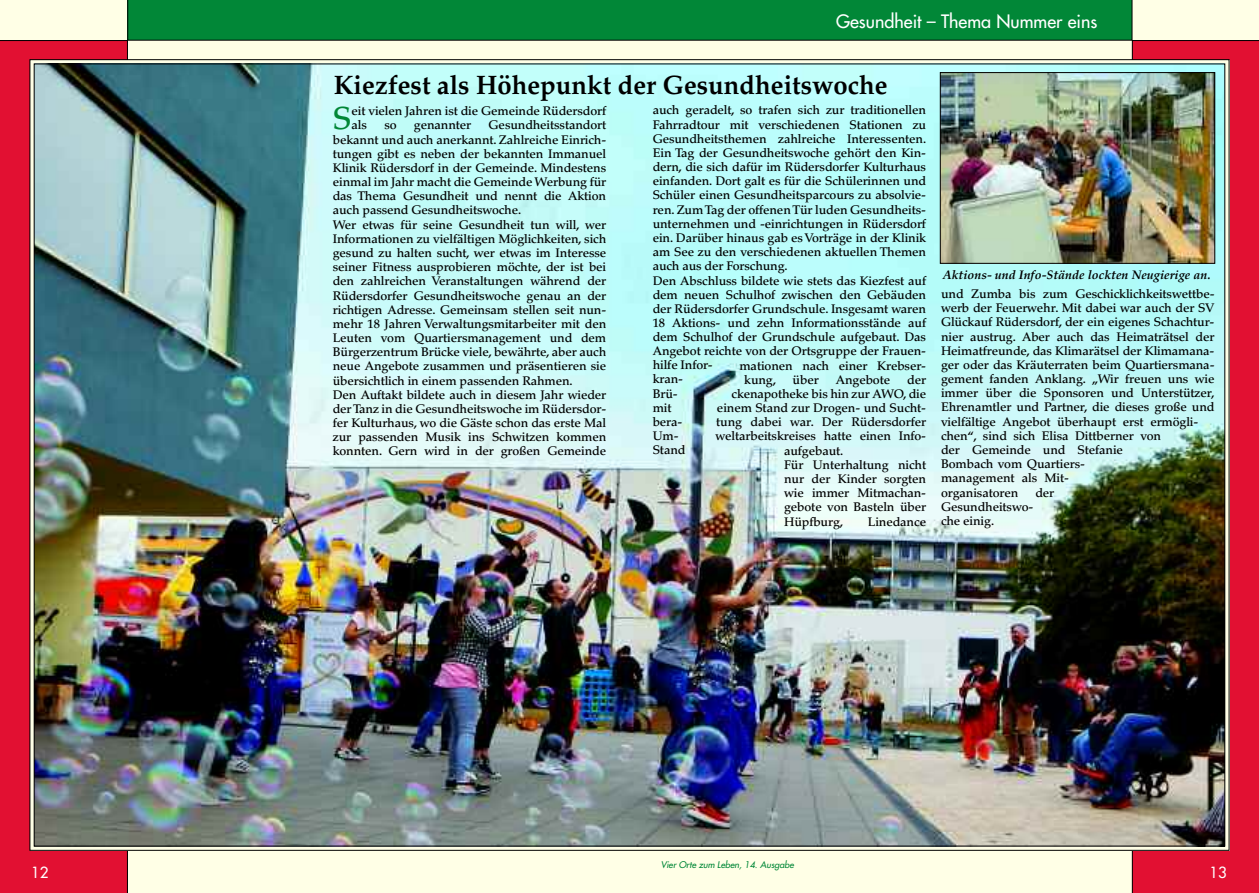
<style>
.page{position:relative;width:1259px;height:893px;background:#fff}
.page>*{position:absolute;margin:0;border:0;box-sizing:border-box;transform-origin:0 0}
.t1{font:500 31.8px "Palatino";color:#018737}
.t2{font:700 26.7px "Palatino";color:#000;scale:.96 1}
.t3{font:18px "Futura";color:#fff}
.t4{font:15px "Futura";color:#fff}
.t5{font:500 12.45px/14.1px "Palatino";letter-spacing:-.01em;color:#000}
.t6{font:italic 700 12.45px "Palatino";color:#000}
.t7{font:italic 9px "Futura";color:#018737}
</style>
<div class="page">
<div style="left:0;top:0;width:642px;height:893px;background:#ffffe6"></div>
<div style="left:617px;top:0;width:642px;height:893px;background:#ffffe6"></div>
<div style="left:128px;top:0;width:1004px;height:40px;background:#018737"></div>
<svg style="left:1132px;top:40px;width:127px;height:853px"></svg>
<svg style="left:0;top:40px;width:128px;height:853px"></svg>
<img style="left:36px;top:66px;width:1187px;height:778px">
<img style="left:942px;top:74px;width:271px;height:188px">
<div style="left:940px;top:72px;width:275px;height:192px;border:1px solid #000"></div>
<p class="t4" style="left:31px;top:866px;width:19px">12</p>
<h3 class="t3" style="left:836px;top:14px;width:263px">Gesundheit – Thema Nummer eins</h3>
<h2 class="t2" style="left:334px;top:74px;width:578px">Kiezfest als Höhepunkt der Gesundheitswoche</h2>
<h1 class="t1" style="left:333px;top:106px;width:20px">S</h1>
<p class="t5" style="left:351px;top:105px;width:256px">eit vielen Jahren ist die Gemeinde Rüdersdorf als</p>
<p class="t5" style="left:333px;top:119px;width:275px;text-indent:156px">Gesundheitsstandort bekannt und auch anerkannt. Zahlreiche Einrich&shy;tungen gibt es neben der bekannten Immanuel Klinik Rüdersdorf in der Gemeinde. Mindestens einmal im Jahr macht die Gemeinde Werbung für das Thema Gesundheit und nennt die Aktion auch passend Gesundheitswoche.<br>Wer etwas für seine Gesundheit tun will, wer Informationen zu vielfältigen Möglichkeiten, sich gesund zu halten sucht, wer etwas im Interesse seiner Fitness ausprobieren möchte, der ist bei den zahlreichen Veranstaltungen während der Rüdersdorfer Gesundheitswoche genau an der richtigen Adresse. Gemeinsam stellen seit nun&shy;mehr 18 Jahren Verwaltungsmitarbeiter mit den Leuten vom Quartiersmanagement und dem Bürgerzentrum Brücke viele, bewährte, aber auch neue Angebote zusammen und präsentieren sie übersichtlich in einem passenden Rahmen.<br>Den Auftakt bildete auch in diesem Jahr wieder der Tanz in die Gesundheitswoche im Rüdersdor&shy;fer Kulturhaus, wo die Gäste schon das erste Mal zur passenden Musik ins Schwitzen kommen konnten. Gern wird in der großen Gemeinde</p>
<p class="t5" style="left:384px;top:119px;width:14px">so</p>
<p class="t5" style="left:414px;top:119px;width:59px">genannter</p>
<p class="t5" style="left:653px;top:104px;width:275px">auch geradelt, so trafen sich zur traditionellen</p>
<p class="t5" style="left:653px;top:119px;width:275px">Fahrradtour mit verschiedenen Stationen zu</p>
<p class="t5" style="left:653px;top:133px;width:275px">Gesundheitsthemen zahlreiche Interessenten.</p>
<p class="t5" style="left:653px;top:147px;width:275px">Ein Tag der Gesundheitswoche gehört den Kin-</p>
<p class="t5" style="left:653px;top:161px;width:275px">dern, die sich dafür im Rüdersdorfer Kulturhaus</p>
<p class="t5" style="left:653px;top:175px;width:275px">einfanden. Dort galt es für die Schülerinnen und</p>
<p class="t5" style="left:653px;top:190px;width:275px">Schüler einen Gesundheitsparcours zu absolvie-</p>
<p class="t5" style="left:653px;top:204px;width:275px">ren. Zum Tag der offenen Tür luden Gesundheits-</p>
<p class="t5" style="left:653px;top:218px;width:275px">unternehmen und -einrichtungen in Rüdersdorf</p>
<p class="t5" style="left:653px;top:232px;width:275px">ein. Darüber hinaus gab es Vorträge in der Klinik</p>
<p class="t5" style="left:653px;top:246px;width:275px">am See zu den verschiedenen aktuellen Themen</p>
<p class="t5" style="left:653px;top:260px;width:136px">auch aus der Forschung.</p>
<p class="t5" style="left:653px;top:275px;width:275px">Den Abschluss bildete wie stets das Kiezfest auf</p>
<p class="t5" style="left:653px;top:289px;width:275px">dem neuen Schulhof zwischen den Gebäuden</p>
<p class="t5" style="left:653px;top:303px;width:275px">der Rüdersdorfer Grundschule. Insgesamt waren</p>
<p class="t5" style="left:653px;top:317px;width:275px">18 Aktions- und zehn Informationsstände auf</p>
<p class="t5" style="left:653px;top:331px;width:275px">dem Schulhof der Grundschule aufgebaut. Das</p>
<p class="t5" style="left:653px;top:345px;width:275px">Angebot reichte von der Ortsgruppe der Frauen-</p>
<p class="t5" style="left:739px;top:360px;width:188px">mationen nach einer Krebser-</p>
<p class="t5" style="left:744px;top:374px;width:33px">kung,</p>
<p class="t5" style="left:792px;top:374px;width:28px">über</p>
<p class="t5" style="left:836px;top:374px;width:56px">Angebote</p>
<p class="t5" style="left:907px;top:374px;width:20px">der</p>
<p class="t5" style="left:731px;top:388px;width:196px">ckenapotheke bis hin zur AWO, die</p>
<p class="t5" style="left:717px;top:402px;width:211px">einem Stand zur Drogen- und Sucht-</p>
<p class="t5" style="left:716px;top:416px;width:211px">tung dabei war. Der Rüdersdorfer</p>
<p class="t5" style="left:715px;top:431px;width:212px">weltarbeitskreises hatte einen Info-</p>
<p class="t5" style="left:784px;top:445px;width:61px">aufgebaut.</p>
<p class="t5" style="left:784px;top:459px;width:144px">Für Unterhaltung nicht</p>
<p class="t5" style="left:784px;top:473px;width:143px">nur der Kinder sorgten</p>
<p class="t5" style="left:784px;top:487px;width:144px">wie immer Mitmachan-</p>
<p class="t5" style="left:784px;top:501px;width:143px">gebote von Basteln über</p>
<p class="t5" style="left:784px;top:516px;width:61px">Hüpfburg,</p>
<p class="t5" style="left:868px;top:516px;width:60px">Linedance</p>
<p class="t5" style="left:653px;top:359px;width:61px">hilfe Infor&shy;kran-<br>Brü-<br>mit<br>bera-<br>Um-<br>Stand</p>
<p class="t6" style="left:942px;top:270px;width:269px">Aktions- und Info-Stände lockten Neugierige an.</p>
<p class="t5" style="left:941px;top:288px;width:275px">und Zumba bis zum Geschicklichkeitswettbe&shy;werb der Feuerwehr. Mit dabei war auch der SV Glückauf Rüdersdorf, der ein eigenes Schachtur&shy;nier austrug. Aber auch das Heimaträtsel der Heimatfreunde, das Klimarätsel der Klimamana&shy;ger oder das Kräuterraten beim Quartiersmana&shy;gement fanden Anklang. „Wir freuen uns wie immer über die Sponsoren und Unterstützer, Ehrenamtler und Partner, die dieses große und vielfältige Angebot überhaupt erst ermögli&shy;chen“, sind sich Elisa Dittberner von<br>der Gemeinde und Stefanie<br>Bombach vom Quartiers-<br>management als Mit-<br>organisatoren</p>
<p class="t5" style="left:1035px;top:487px;width:20px">der</p>
<p class="t5" style="left:941px;top:501px;width:94px">Gesundheitswo&shy;che einig.</p>
<p class="t7" style="left:661px;top:860px;width:135px">Vier Orte zum Leben, 14. Ausgabe</p>
<p class="t4" style="left:1209px;top:866px;width:19px">13</p>
</div>
